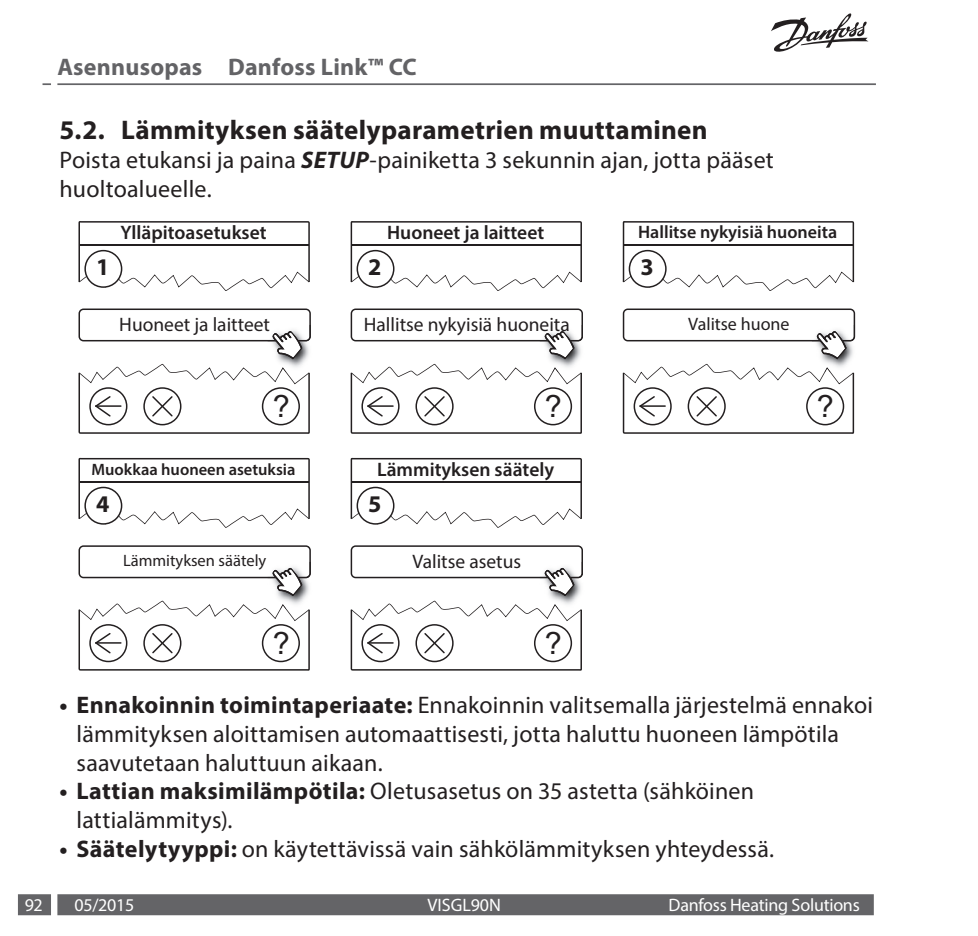
<style>
.page{position:relative;width:978px;height:936px;background:#fff}
.page>*{position:absolute;margin:0;border:0;box-sizing:border-box;transform-origin:0 0}
.t1{font:30.6px "Arial";color:#231f20}
.Bullet{font:700 27px "Myriad Pro";letter-spacing:.01em;color:#231f20}
.Body{font:24px/28.8px "Myriad Pro";letter-spacing:.005em;color:#231f20}
.t2{font:700 24px "Myriad Pro";letter-spacing:.01em;color:#636366}
.t3{font:700 24px "Myriad Pro";color:#231f20}
.t4{font:19.5px "Myriad Pro";color:#231f20}
.t5{font:600 19.5px "Myriad Pro";color:#231f20}
.t6{font:18px "Myriad Pro";letter-spacing:-.015em;color:#fff}
.t7{font:600 18px "Myriad Pro";color:#231f20}
.t8{font:18px "Myriad Pro";color:#231f20}
.t9{font:18px "Myriad Pro";letter-spacing:.005em;color:#fff}
.t10{font:600 16.5px "Myriad Pro";color:#231f20}
.t11{font:16.5px "Myriad Pro";color:#231f20}
.s1{font-weight:700;font-style:italic}
.s2{font-weight:700}
</style>
<div class="page">
<hr style="left:57px;top:83px;width:819px;height:2px;background:#646467">
<svg style="left:43px;top:83px;width:8px;height:2px"></svg>
<svg style="left:771px;top:13px;width:97px;height:39px"></svg>
<div style="left:57px;top:894px;width:817px;height:21px;background:#646467"></div>
<div style="left:18px;top:894px;width:33px;height:21px;background:#646467"></div>
<svg style="left:78px;top:221px;width:232px;height:70px"></svg>
<svg style="left:78px;top:308px;width:233px;height:126px"></svg>
<svg style="left:351px;top:221px;width:231px;height:70px"></svg>
<svg style="left:351px;top:308px;width:232px;height:126px"></svg>
<svg style="left:623px;top:221px;width:231px;height:70px"></svg>
<img style="left:855px;top:325px;width:1px;height:12px">
<svg style="left:623px;top:308px;width:232px;height:126px"></svg>
<svg style="left:78px;top:458px;width:232px;height:70px"></svg>
<svg style="left:78px;top:545px;width:233px;height:125px"></svg>
<svg style="left:351px;top:458px;width:231px;height:70px"></svg>
<svg style="left:351px;top:545px;width:232px;height:125px"></svg>
<p class="t2" style="left:57px;top:51px;width:361px">Asennusopas Danfoss Link™ CC</p>
<p class="Bullet" style="left:60px;top:113px;width:650px">5.2. Lämmityksen säätelyparametrien muuttaminen</p>
<p class="Body" style="left:60px;top:145px;width:716px">Poista etukansi ja paina <span class="s1">SETUP</span>-painiketta 3 sekunnin ajan, jotta pääset huoltoalueelle.</p>
<p class="t5" style="left:120px;top:220px;width:148px">Ylläpitoasetukset</p>
<p class="t5" style="left:387px;top:220px;width:159px">Huoneet ja laitteet</p>
<p class="t7" style="left:638px;top:220px;width:201px">Hallitse nykyisiä huoneita</p>
<p class="t3" style="left:96px;top:251px;width:15px">1</p>
<p class="t3" style="left:368px;top:251px;width:15px">2</p>
<p class="t3" style="left:640px;top:251px;width:15px">3</p>
<p class="t4" style="left:119px;top:312px;width:152px">Huoneet ja laitteet</p>
<p class="t4" style="left:364px;top:312px;width:207px">Hallitse nykyisiä huoneita</p>
<p class="t8" style="left:688px;top:313px;width:103px">Valitse huone</p>
<p class="t1" style="left:273px;top:386px;width:19px">?</p>
<p class="t1" style="left:545px;top:386px;width:19px">?</p>
<p class="t1" style="left:817px;top:386px;width:19px">?</p>
<p class="t10" style="left:91px;top:459px;width:206px">Muokkaa huoneen asetuksia</p>
<p class="t5" style="left:377px;top:456px;width:179px">Lämmityksen säätely</p>
<p class="t3" style="left:96px;top:488px;width:15px">4</p>
<p class="t3" style="left:368px;top:488px;width:15px">5</p>
<p class="t11" style="left:123px;top:550px;width:145px">Lämmityksen säätely</p>
<p class="t4" style="left:412px;top:549px;width:110px">Valitse asetus</p>
<p class="t1" style="left:273px;top:623px;width:19px">?</p>
<p class="t1" style="left:545px;top:623px;width:19px">?</p>
<p class="Body" style="left:77px;top:690px;width:798px;text-indent:-17px"><span class="s2">• Ennakoinnin toimintaperiaate:</span> Ennakoinnin valitsemalla järjestelmä ennakoi lämmityksen aloittamisen automaattisesti, jotta haluttu huoneen lämpötila saavutetaan haluttuun aikaan.</p>
<p class="Body" style="left:77px;top:776px;width:679px;text-indent:-17px"><span class="s2">• Lattian maksimilämpötila:</span> Oletusasetus on 35 astetta (sähköinen lattialämmitys).</p>
<p class="Body" style="left:60px;top:834px;width:716px"><span class="s2">• Säätelytyyppi:</span> on käytettävissä vain sähkölämmityksen yhteydessä.</p>
<p class="t6" style="left:25px;top:894px;width:20px">92</p>
<p class="t6" style="left:74px;top:893px;width:61px">05/2015</p>
<p class="t9" style="left:427px;top:893px;width:75px">VISGL90N</p>
<p class="t6" style="left:668px;top:893px;width:193px">Danfoss Heating Solutions</p>
</div>
